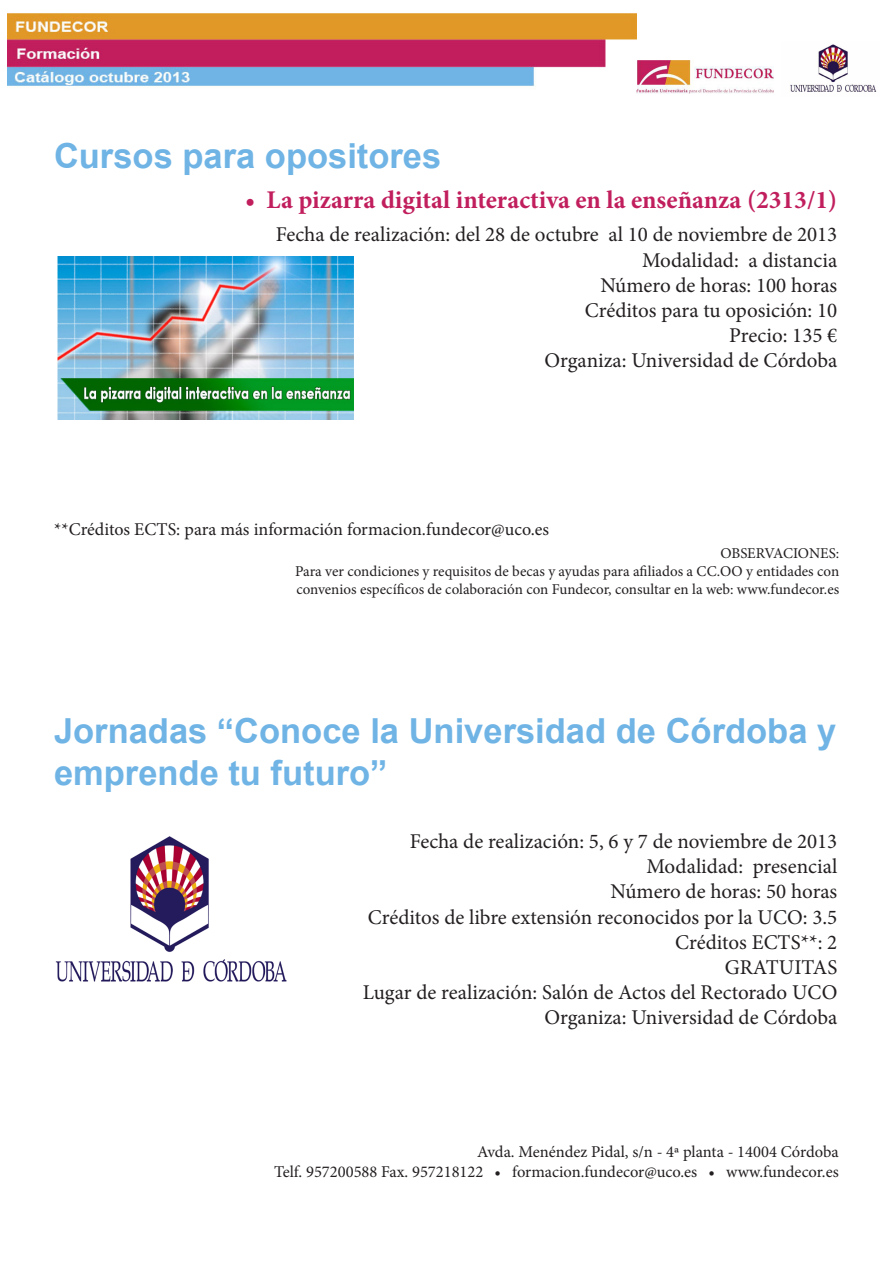
<style>
.page{position:relative;width:893px;height:1263px;background:#fff}
.page>*{position:absolute;margin:0;border:0;box-sizing:border-box;transform-origin:0 0}
.t1{font:700 34.5px/41.4px "Arial";color:#6fb4e5}
.t2{font:700 25.5px "Minion Pro";color:#c11e5d}
.t3{font:21px "Minion Pro";color:#231f20}
.t4{font:18px "Minion Pro";color:#231f20}
.t5{font:16.5px "Minion Pro";color:#231f20}
.t6{font:15px "Minion Pro";color:#231f20}
</style>
<div class="page">
<img style="left:57px;top:257px;width:297px;height:162px">
<img style="left:790px;top:44px;width:87px;height:48px">
<img style="left:637px;top:61px;width:137px;height:32px">
<img style="left:7px;top:13px;width:630px;height:74px">
<img style="left:55px;top:836px;width:232px;height:146px">
<p class="t1" style="left:54px;top:137px;width:389px">Cursos para opositores</p>
<p class="t2" style="left:245px;top:182px;width:593px">• La pizarra digital interactiva en la enseñanza (2313/1)</p>
<p class="t3" style="left:276px;top:221px;width:563px">Fecha de realización: del 28 de octubre al 10 de noviembre de 2013</p>
<p class="t3" style="left:642px;top:246px;width:197px">Modalidad: a distancia</p>
<p class="t3" style="left:600px;top:271px;width:238px">Número de horas: 100 horas</p>
<p class="t3" style="left:585px;top:296px;width:254px">Créditos para tu oposición: 10</p>
<p class="t3" style="left:729px;top:321px;width:110px">Precio: 135 €</p>
<p class="t3" style="left:544px;top:347px;width:294px">Organiza: Universidad de Córdoba</p>
<p class="t4" style="left:54px;top:517px;width:496px">**Créditos ECTS: para más información formacion.fundecor@uco.es</p>
<p class="t6" style="left:720px;top:543px;width:120px">OBSERVACIONES:</p>
<p class="t6" style="left:295px;top:561px;width:546px">Para ver condiciones y requisitos de becas y ayudas para afiliados a CC.OO y entidades con</p>
<p class="t6" style="left:296px;top:579px;width:544px">convenios específicos de colaboración con Fundecor, consultar en la web: www.fundecor.es</p>
<p class="t1" style="left:54px;top:711px;width:784px">Jornadas “Conoce la Universidad de Córdoba y emprende tu futuro”</p>
<p class="t3" style="left:410px;top:827px;width:429px">Fecha de realización: 5, 6 y 7 de noviembre de 2013</p>
<p class="t3" style="left:646px;top:852px;width:192px">Modalidad: presencial</p>
<p class="t3" style="left:610px;top:878px;width:228px">Número de horas: 50 horas</p>
<p class="t3" style="left:368px;top:903px;width:471px">Créditos de libre extensión reconocidos por la UCO: 3.5</p>
<p class="t3" style="left:675px;top:928px;width:164px">Créditos ECTS**: 2</p>
<p class="t3" style="left:725px;top:953px;width:114px">GRATUITAS</p>
<p class="t3" style="left:363px;top:978px;width:476px">Lugar de realización: Salón de Actos del Rectorado UCO</p>
<p class="t3" style="left:544px;top:1004px;width:294px">Organiza: Universidad de Córdoba</p>
<p class="t5" style="left:477px;top:1141px;width:363px">Avda. Menéndez Pidal, s/n - 4ª planta - 14004 Córdoba</p>
<p class="t5" style="left:274px;top:1161px;width:566px">Telf. 957200588 Fax. 957218122 • formacion.fundecor@uco.es • www.fundecor.es</p>
</div>
